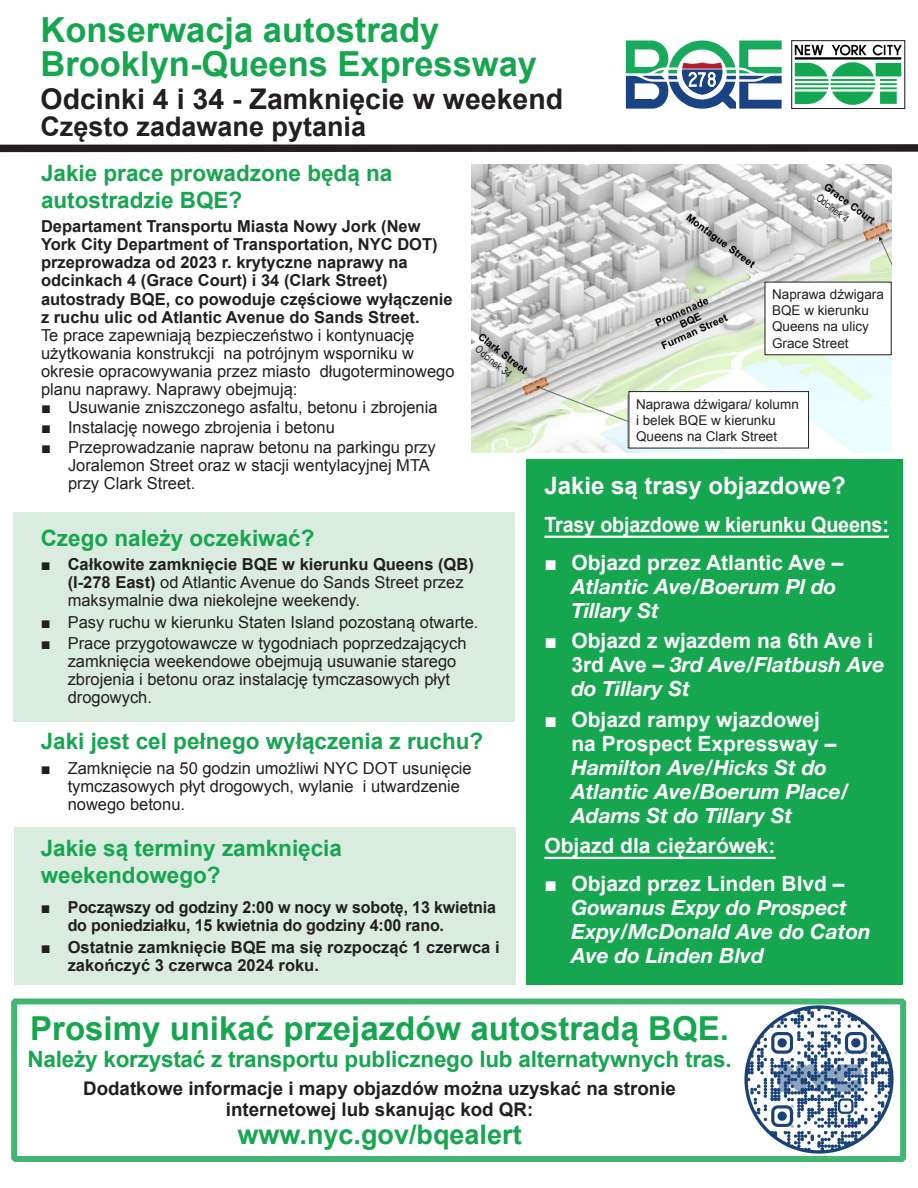
<style>
.page{position:relative;width:918px;height:1188px;background:#fff}
.page>*{position:absolute;margin:0;border:0;box-sizing:border-box;transform-origin:0 0}
.t1{font:700 34.5px/34.5px "Arial";color:#15a64f}
.t2{font:700 33px "Arial";color:#15a64f}
.t3{font:700 28.5px "Arial";color:#231f20}
.t4{font:700 27px "Arial";color:#231f20}
.t5{font:700 27px "Arial";color:#15a64f}
.t6{font:700 24px "Arial";color:#fff}
.t7{font:700 22.5px/27px "Arial";color:#15a64f}
.t8{font:italic 700 21px/24px "Helvetica Neue LT Std";color:#fff}
.t9{font:700 21px/24px "Arial";color:#fff}
.t10{font:700 21px "Arial";color:#fff;scale:.94 1}
.t11{font:700 18.75px/21px "Arial";color:#231f20;text-align:center}
.t12{font:16.5px/18px "Arial";color:#231f20}
.t13{font:700 16.5px/18px "Arial";color:#231f20}
.t14{font:13.5px/16.2px "Arial";color:#231f20}
.t15{font:10.5px "Arial Narrow";color:#231f20}
.s1{font-weight:900}
.s2{font-weight:700}
.s3{font-family:"Arial";font-style:normal}
</style>
<div class="page">
<img style="left:472px;top:164px;width:420px;height:289px">
<div style="left:0;top:144px;width:918px;height:8px;background:#231f20"></div>
<svg style="left:626px;top:40px;width:156px;height:69px"></svg>
<img style="left:794px;top:44px;width:108px;height:61px">
<div style="left:792px;top:40px;width:113px;height:69px;border:1px solid #231f20"></div>
<div style="left:526px;top:459px;width:377px;height:526px;background:#15a64f"></div>
<div style="left:14px;top:512px;width:501px;height:209px;background:#daebdf"></div>
<div style="left:14px;top:827px;width:501px;height:158px;background:#daebdf"></div>
<hr style="left:544px;top:536px;width:345px;height:2px;background:#fff">
<hr style="left:544px;top:857px;width:232px;height:2px;background:#fff">
<img style="left:744px;top:1005px;width:150px;height:149px">
<div style="left:11px;top:998px;width:895px;height:164px;border:6px solid #15a64f"></div>
<div style="left:629px;top:392px;width:180px;height:56px;background:#fff"></div>
<div style="left:629px;top:391px;width:180px;height:57px;border:1px solid #231f20"></div>
<div style="left:765px;top:282px;width:126px;height:73px;background:#fff"></div>
<h1 class="t1" style="left:40px;top:14px;width:498px">Konserwacja autostrady<br>Brooklyn-Queens Expressway</h1>
<h3 class="t3" style="left:40px;top:80px;width:524px">Odcinki 4 i 34 - Zamknięcie w weekend</h3>
<h3 class="t4" style="left:40px;top:109px;width:327px">Często zadawane pytania</h3>
<h3 class="t7" style="left:41px;top:160px;width:353px">Jakie prace prowadzone będą na autostradzie BQE?</h3>
<p class="t13" style="left:41px;top:218px;width:413px">Departament Transportu Miasta Nowy Jork (New York City Department of Transportation, NYC DOT) przeprowadza od 2023 r. krytyczne naprawy na odcinkach 4 (Grace Court) i 34 (Clark Street) autostrady BQE, co powoduje częściowe wyłączenie z ruchu ulic od Atlantic Avenue do Sands Street.</p>
<p class="t12" style="left:41px;top:326px;width:415px">Te prace zapewniają bezpieczeństwo i kontynuację użytkowania konstrukcji na potrójnym wsporniku w okresie opracowywania przez miasto długoterminowego planu naprawy. Naprawy obejmują:</p>
<p class="t12" style="left:41px;top:398px;width:398px"><span class="s1">■</span> Usuwanie zniszczonego asfaltu, betonu i zbrojenia</p>
<p class="t12" style="left:41px;top:418px;width:295px"><span class="s1">■</span> Instalację nowego zbrojenia i betonu</p>
<p class="t12" style="left:68px;top:438px;width:369px;text-indent:-27px"><span class="s1">■</span> Przeprowadzanie napraw betonu na parkingu przy<br>Joralemon Street oraz w stacji wentylacyjnej MTA przy Clark Street.</p>
<p class="t15" style="left:482px;top:342px;width:45px;rotate:40deg">Odcinek 34</p>
<h3 class="t7" style="left:41px;top:525px;width:275px">Czego należy oczekiwać?</h3>
<p class="t12" style="left:68px;top:556px;width:408px;text-indent:-27px"><span class="s1">■</span> <span class="s2">Całkowite zamknięcie BQE w kierunku Queens (QB) (I-278 East)</span> od Atlantic Avenue do Sands Street przez maksymalnie dwa niekolejne weekendy.</p>
<p class="t12" style="left:41px;top:613px;width:439px"><span class="s1">■</span> Pasy ruchu w kierunku Staten Island pozostaną otwarte.</p>
<p class="t12" style="left:68px;top:634px;width:400px;text-indent:-27px"><span class="s1">■</span> Prace przygotowawcze w tygodniach poprzedzających zamknięcia weekendowe obejmują usuwanie starego zbrojenia i betonu oraz instalację tymczasowych płyt drogowych.</p>
<h3 class="t7" style="left:41px;top:728px;width:444px">Jaki jest cel pełnego wyłączenia z ruchu?</h3>
<p class="t12" style="left:68px;top:759px;width:406px;text-indent:-27px"><span class="s1">■</span> Zamknięcie na 50 godzin umożliwi NYC DOT usunięcie tymczasowych płyt drogowych, wylanie i utwardzenie nowego betonu.</p>
<h3 class="t7" style="left:41px;top:836px;width:303px">Jakie są terminy zamknięcia weekendowego?</h3>
<p class="t13" style="left:68px;top:899px;width:430px;text-indent:-27px"><span class="s1">■</span> Począwszy od godziny 2:00 w nocy w sobotę, 13 kwietnia do poniedziałku, 15 kwietnia do godziny 4:00 rano.</p>
<p class="t13" style="left:68px;top:938px;width:433px;text-indent:-27px"><span class="s1">■</span> Ostatnie zamknięcie BQE ma się rozpocząć 1 czerwca i zakończyć 3 czerwca 2024 roku.</p>
<p class="t15" style="left:823px;top:190px;width:40px;rotate:40deg">Odcinek 4</p>
<p class="t14" style="left:772px;top:286px;width:113px">Naprawa dźwigara<br>BQE w kierunku<br>Queens na ulicy<br>Grace Street</p>
<p class="t14" style="left:636px;top:396px;width:164px">Naprawa dźwigara/ kolumn i belek BQE w kierunku<br>Queens na Clark Street</p>
<h3 class="t6" style="left:544px;top:469px;width:303px">Jakie są trasy objazdowe?</h3>
<p class="t10" style="left:544px;top:511px;width:368px">Trasy objazdowe w kierunku Queens:</p>
<p class="t9" style="left:544px;top:551px;width:300px"><span class="s1">■</span> Objazd przez Atlantic Ave –</p>
<p class="t8" style="left:571px;top:574px;width:266px">Atlantic Ave/Boerum Pl do<br>Tillary St</p>
<p class="t9" style="left:544px;top:630px;width:330px"><span class="s1">■</span> Objazd z wjazdem na 6th Ave i</p>
<p class="t8" style="left:571px;top:652px;width:315px"><span class="s3">3rd Ave –</span> 3rd Ave/Flatbush Ave do Tillary St</p>
<p class="t9" style="left:571px;top:708px;width:266px;text-indent:-27px"><span class="s1">■</span> Objazd rampy wjazdowej na Prospect Expressway –</p>
<p class="t8" style="left:571px;top:755px;width:279px">Hamilton Ave/Hicks St do<br>Atlantic Ave/Boerum Place/<br>Adams St do Tillary St</p>
<p class="t9" style="left:544px;top:835px;width:233px">Objazd dla ciężarówek:</p>
<p class="t9" style="left:544px;top:872px;width:302px"><span class="s1">■</span> Objazd przez Linden Blvd –</p>
<p class="t8" style="left:571px;top:895px;width:301px">Gowanus Expy do Prospect<br>Expy/McDonald Ave do Caton<br>Ave do Linden Blvd</p>
<h2 class="t2" style="left:30px;top:1006px;width:700px">Prosimy unikać przejazdów autostradą BQE.</h2>
<h3 class="t7" style="left:27px;top:1046px;width:706px">Należy korzystać z transportu publicznego lub alternatywnych tras.</h3>
<p class="t11" style="left:83px;top:1078px;width:594px">Dodatkowe informacje i mapy objazdów można uzyskać na stronie internetowej lub skanując kod QR:</p>
<h3 class="t5" style="left:238px;top:1117px;width:286px">www.nyc.gov/bqealert</h3>
</div>
